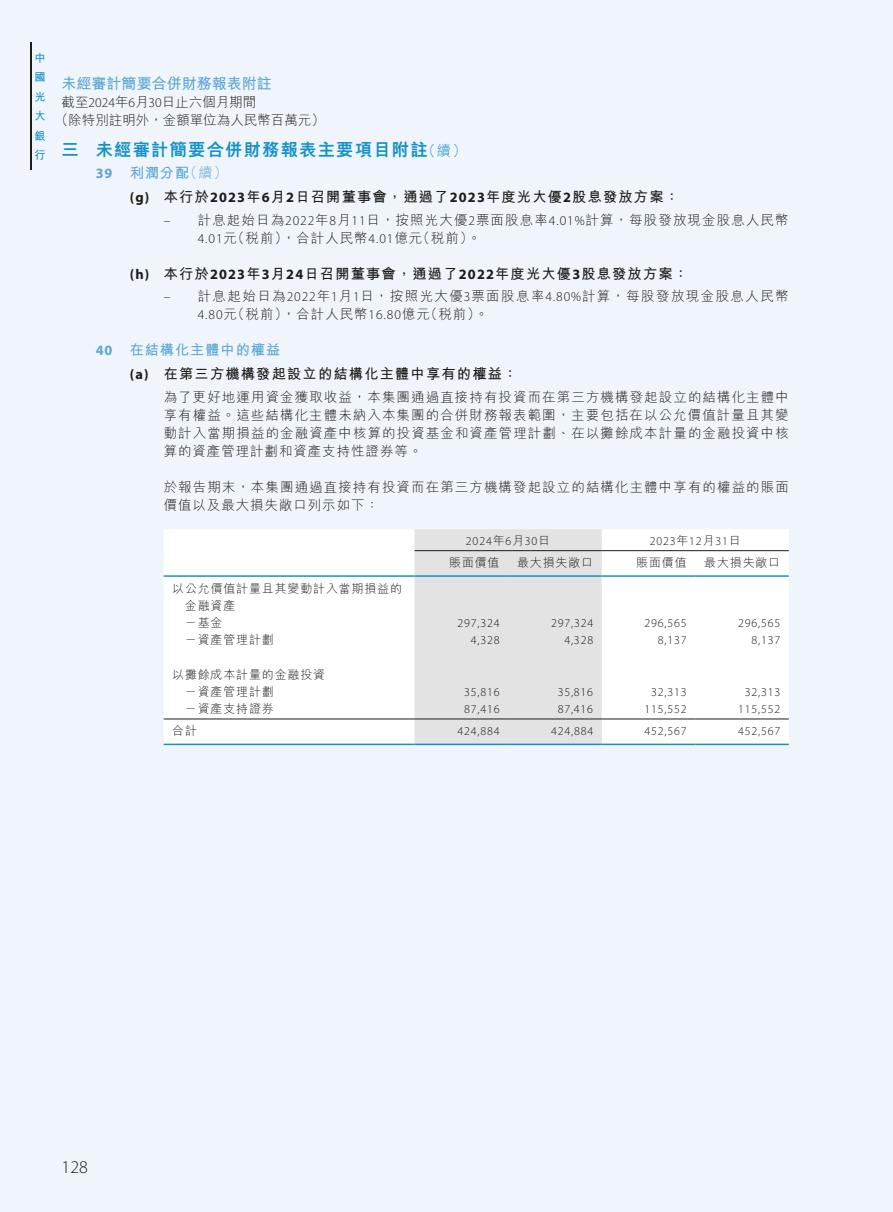
<style>
.page{position:relative;width:893px;height:1212px;background:#eff5fa}
.page>*{position:absolute;margin:0;border:0;box-sizing:border-box;transform-origin:0 0}
.t1{font:300 18px "Myriad Pro";color:#1c1c1b}
.t2{font:800 17.25px "M Hei HK";letter-spacing:.075em;color:#1591ca}
.t3{font:700 15px "M Hei HK";color:#5da6d5}
.t4{font:700 14.25px/24.5px "M Hei HK";letter-spacing:.085em;color:#1c1c1b}
.t5{font:300 13.5px/18px "M Hei HK";letter-spacing:.08em;color:#1c1c1b}
.t6{font:300 13.5px/18px "M Hei HK";letter-spacing:.105em;color:#1c1c1b}
.t7{font:300 13.5px/18px "M Hei HK";color:#1c1c1b}
.t8{font:300 12px "Myriad Pro";letter-spacing:.07em;color:#1c1c1b}
.t9{font:300 12px/17.2px "M Hei HK";letter-spacing:.07em;color:#1c1c1b}
.t10{font:700 11.25px/19.5px "M Hei HK";color:#1591ca;text-align:justify}
.s1{font-family:"Myriad Pro"}
.s2{font-weight:300;font-size:14.25px}
.s3{font-family:"Myriad Pro";color:#5da6d5}
.s4{color:#5da6d5}
.s5{font-weight:300;color:#5da6d5}
.s6{font-family:"M Hei HK"}
</style>
<div class="page">
<hr style="left:30px;top:43px;width:1px;height:127px;background:#1c1c1b">
<div style="left:164px;top:529px;width:625px;height:215px;background:#fff"></div>
<div style="left:415px;top:529px;width:187px;height:215px;background:#e3e3e3"></div>
<hr style="left:415px;top:550px;width:187px;height:1px;background:#1c1c1b">
<hr style="left:602px;top:550px;width:187px;height:1px;background:#1c1c1b">
<hr style="left:164px;top:575px;width:251px;height:2px;background:#1591ca">
<hr style="left:415px;top:575px;width:93px;height:2px;background:#1591ca">
<hr style="left:508px;top:575px;width:94px;height:2px;background:#1591ca">
<hr style="left:602px;top:575px;width:93px;height:2px;background:#1591ca">
<hr style="left:695px;top:575px;width:94px;height:2px;background:#1591ca">
<hr style="left:164px;top:718px;width:251px;height:1px;background:#1c1c1b">
<hr style="left:415px;top:718px;width:93px;height:1px;background:#1c1c1b">
<hr style="left:508px;top:718px;width:94px;height:1px;background:#1c1c1b">
<hr style="left:602px;top:718px;width:93px;height:1px;background:#1c1c1b">
<hr style="left:695px;top:718px;width:94px;height:1px;background:#1c1c1b">
<hr style="left:164px;top:744px;width:251px;height:1px;background:#1591ca">
<hr style="left:415px;top:744px;width:93px;height:1px;background:#1591ca">
<hr style="left:508px;top:744px;width:94px;height:1px;background:#1591ca">
<hr style="left:602px;top:744px;width:93px;height:1px;background:#1591ca">
<hr style="left:695px;top:744px;width:94px;height:1px;background:#1591ca">
<p class="t10" style="left:35px;top:47px;width:13px">中國光大銀行</p>
<p class="t3" style="left:62px;top:72px;width:211px">未經審計簡要合併財務報表附註</p>
<p class="t7" style="left:55px;top:93px;width:271px;text-indent:7px">截至<span class="s1">2024</span>年<span class="s1">6</span>月<span class="s1">30</span>日止六個月期間<br>（除特別註明外，金額單位為人民幣百萬元）</p>
<p class="t2" style="left:62px;top:137px;width:406px">三 未經審計簡要合併財務報表主要項目附註<span class="s2">（續）</span></p>
<p class="t4" style="left:130px;top:160px;width:551px;text-indent:-34px"><span class="s3">39</span> <span class="s4">利潤分配</span><span class="s5">（續）<br></span><span class="s1">(g)</span> 本行於<span class="s1">2023</span>年<span class="s1">6</span>月<span class="s1">2</span>日召開董事會，通過了<span class="s1">2023</span>年度光大優<span class="s1">2</span>股息發放方案：</p>
<p class="t5" style="left:198px;top:210px;width:592px;text-indent:-34px"><span class="s1">–</span> 計息起始日為<span class="s1">2022</span>年<span class="s1">8</span>月<span class="s1">11</span>日，按照光大優<span class="s1">2</span>票面股息率<span class="s1">4.01%</span>計算，每股發放現金股息人民幣<br><span class="s1">4.01</span>元（稅前），合計人民幣<span class="s1">4.01</span>億元（稅前）。</p>
<p class="t4" style="left:130px;top:260px;width:560px"><span class="s1">(h)</span> 本行於<span class="s1">2023</span>年<span class="s1">3</span>月<span class="s1">24</span>日召開董事會，通過了<span class="s1">2022</span>年度光大優<span class="s1">3</span>股息發放方案：</p>
<p class="t6" style="left:198px;top:286px;width:593px;text-indent:-34px"><span class="s1">–</span> 計息起始日為<span class="s1">2022</span>年<span class="s1">1</span>月<span class="s1">1</span>日，按照光大優<span class="s1">3</span>票面股息率<span class="s1">4.80%</span>計算，每股發放現金股息人民幣<br><span class="s1">4.80</span>元（稅前），合計人民幣<span class="s1">16.80</span>億元（稅前）。</p>
<p class="t4" style="left:130px;top:336px;width:389px;text-indent:-34px"><span class="s3">40</span> <span class="s4">在結構化主體中的權益<br></span><span class="s1">(a)</span> 在第三方機構發起設立的結構化主體中享有的權益：</p>
<p class="t5" style="left:164px;top:387px;width:627px;text-align:justify">為了更好地運用資金獲取收益，本集團通過直接持有投資而在第三方機構發起設立的結構化主體中享有權益。這些結構化主體未納入本集團的合併財務報表範圍，主要包括在以公允價值計量且其變動計入當期損益的金融資產中核算的投資基金和資產管理計劃、在以攤餘成本計量的金融投資中核算的資產管理計劃和資產支持性證券等。</p>
<p class="t5" style="left:164px;top:477px;width:627px">於報告期末，本集團通過直接持有投資而在第三方機構發起設立的結構化主體中享有的權益的賬面價值以及最大損失敞口列示如下：</p>
<p class="t8" style="left:466px;top:534px;width:86px">2024<span class="s6">年</span>6<span class="s6">月</span>30<span class="s6">日</span></p>
<p class="t8" style="left:650px;top:534px;width:92px">2023<span class="s6">年</span>12<span class="s6">月</span>31<span class="s6">日</span></p>
<p class="t9" style="left:449px;top:553px;width:52px">賬面價值</p>
<p class="t9" style="left:517px;top:553px;width:78px">最大損失敞口</p>
<p class="t9" style="left:636px;top:553px;width:52px">賬面價值</p>
<p class="t9" style="left:704px;top:553px;width:78px">最大損失敞口</p>
<p class="t9" style="left:185px;top:579px;width:219px;text-indent:-13px">以公允價值計量且其變動計入當期損益的金融資產<br>－基金</p>
<p class="t8" style="left:457px;top:616px;width:44px">297,324</p>
<p class="t8" style="left:551px;top:616px;width:44px">297,324</p>
<p class="t8" style="left:645px;top:616px;width:44px">296,565</p>
<p class="t8" style="left:738px;top:616px;width:44px">296,565</p>
<p class="t9" style="left:185px;top:631px;width:90px">－資產管理計劃</p>
<p class="t8" style="left:471px;top:633px;width:30px">4,328</p>
<p class="t8" style="left:564px;top:633px;width:30px">4,328</p>
<p class="t8" style="left:658px;top:633px;width:30px">8,137</p>
<p class="t8" style="left:751px;top:633px;width:30px">8,137</p>
<p class="t9" style="left:185px;top:665px;width:142px;text-indent:-13px">以攤餘成本計量的金融投資－資產管理計劃</p>
<p class="t8" style="left:464px;top:685px;width:37px">35,816</p>
<p class="t8" style="left:558px;top:685px;width:37px">35,816</p>
<p class="t8" style="left:651px;top:685px;width:37px">32,313</p>
<p class="t8" style="left:745px;top:685px;width:37px">32,313</p>
<p class="t9" style="left:185px;top:700px;width:90px">－資產支持證券</p>
<p class="t8" style="left:464px;top:702px;width:37px">87,416</p>
<p class="t8" style="left:558px;top:702px;width:37px">87,416</p>
<p class="t8" style="left:645px;top:702px;width:44px">115,552</p>
<p class="t8" style="left:738px;top:702px;width:44px">115,552</p>
<p class="t9" style="left:172px;top:722px;width:26px">合計</p>
<p class="t8" style="left:457px;top:724px;width:44px">424,884</p>
<p class="t8" style="left:551px;top:724px;width:44px">424,884</p>
<p class="t8" style="left:645px;top:724px;width:44px">452,567</p>
<p class="t8" style="left:738px;top:724px;width:44px">452,567</p>
<h1 class="t1" style="left:62px;top:1156px;width:28px">128</h1>
</div>
